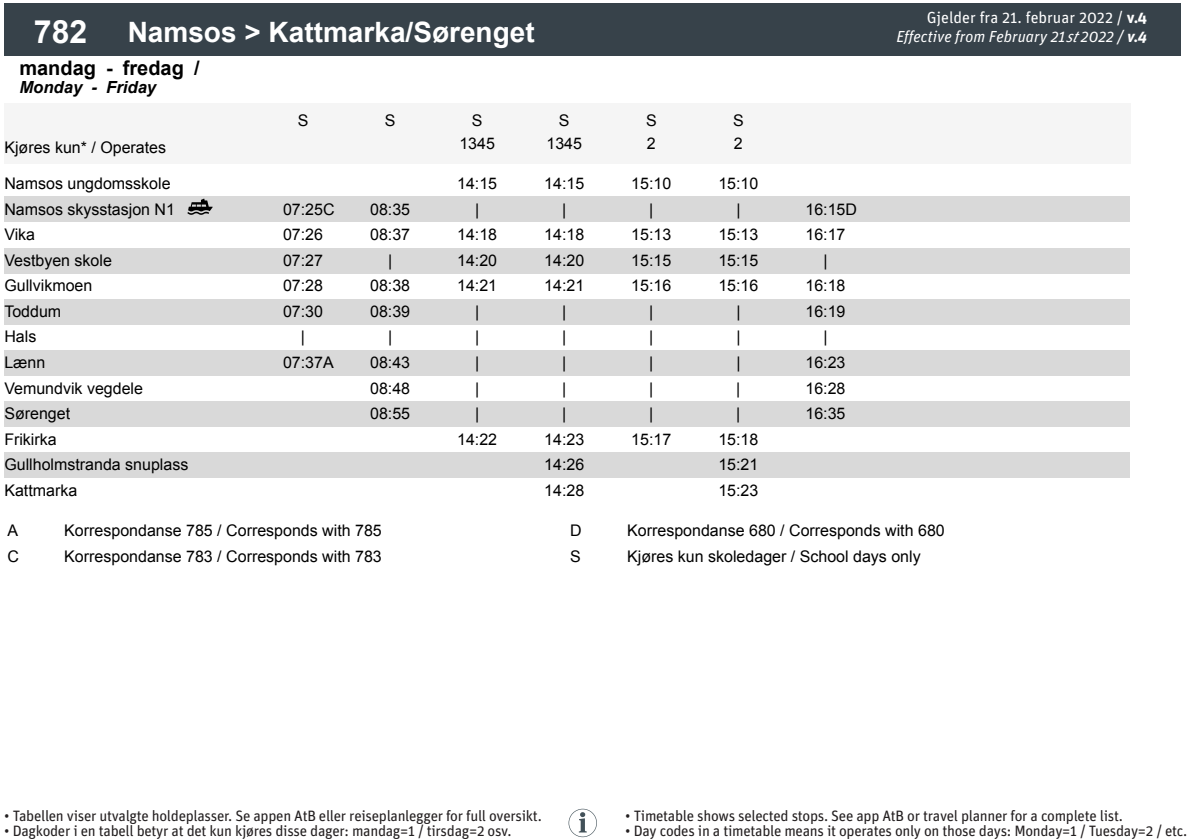
<style>
.page{position:relative;width:1191px;height:840px;background:#fff}
.page>*{position:absolute;margin:0;border:0;box-sizing:border-box;transform-origin:0 0}
.t1{font:700 32px "Arial";color:#fff}
.t2{font:700 28px "Arial";color:#fff}
.t3{font:700 20px "Arial";color:#000}
.t4{font:italic 700 16.6px "Arial";color:#000}
.t5{font:16px/22.6px "Arial";color:#000;text-align:center}
.t6{font:italic 16px/19.2px "Unit Pro";color:#fff;text-align:right}
.t7{font:15px "Unit Pro";letter-spacing:-.02em;color:#231f20}
.s1{font-style:normal}
.s2{font-weight:700;font-style:normal}
.s3{font-weight:700}
</style>
<div class="page">
<div style="left:4px;top:103px;width:255px;height:60px;background:#f5f5f5"></div>
<div style="left:259px;top:103px;width:87px;height:60px;background:#f5f5f5"></div>
<div style="left:346px;top:103px;width:88px;height:60px;background:#f5f5f5"></div>
<div style="left:434px;top:103px;width:87px;height:60px;background:#f5f5f5"></div>
<div style="left:521px;top:103px;width:87px;height:60px;background:#f5f5f5"></div>
<div style="left:608px;top:103px;width:87px;height:60px;background:#f5f5f5"></div>
<div style="left:695px;top:103px;width:87px;height:60px;background:#f5f5f5"></div>
<div style="left:782px;top:103px;width:87px;height:60px;background:#f5f5f5"></div>
<div style="left:869px;top:103px;width:87px;height:60px;background:#f5f5f5"></div>
<div style="left:956px;top:103px;width:87px;height:60px;background:#f5f5f5"></div>
<div style="left:1043px;top:103px;width:87px;height:60px;background:#f5f5f5"></div>
<div style="left:4px;top:3px;width:113px;height:52px;background:#37424a"></div>
<div style="left:117px;top:3px;width:1063px;height:52px;background:#37424a"></div>
<div style="left:4px;top:196px;width:1126px;height:26px;background:#d9d9d9"></div>
<div style="left:4px;top:248px;width:1126px;height:25px;background:#d9d9d9"></div>
<div style="left:4px;top:299px;width:1126px;height:25px;background:#d9d9d9"></div>
<div style="left:4px;top:350px;width:1126px;height:25px;background:#d9d9d9"></div>
<div style="left:4px;top:401px;width:1126px;height:25px;background:#d9d9d9"></div>
<div style="left:4px;top:452px;width:1126px;height:25px;background:#d9d9d9"></div>
<svg style="left:568px;top:808px;width:29px;height:28px"></svg>
<svg style="left:187px;top:198px;width:26px;height:17px"></svg>
<p class="t1" style="left:34px;top:10px;width:55px">782</p>
<p class="t2" style="left:128px;top:12px;width:408px">Namsos &gt; Kattmarka/Sørenget</p>
<p class="t3" style="left:19px;top:54px;width:182px">mandag - fredag /</p>
<p class="t4" style="left:19px;top:76px;width:138px">Monday - Friday</p>
<p class="t5" style="left:4px;top:136px;width:163px">Kjøres kun* / Operates</p>
<p class="t5" style="left:298px;top:109px;width:12px">S</p>
<p class="t5" style="left:385px;top:109px;width:12px">S</p>
<p class="t5" style="left:459px;top:109px;width:37px">S<br>1345</p>
<p class="t5" style="left:546px;top:109px;width:37px">S<br>1345</p>
<p class="t5" style="left:646px;top:109px;width:12px;text-align:left">S<br>2</p>
<p class="t5" style="left:733px;top:109px;width:12px;text-align:left">S<br>2</p>
<p class="t6" style="left:896px;top:7px;width:252px"><span class="s1">Gjelder fra 21. februar 2022 /</span> <span class="s2">v.4<br></span>Effective from February 21st2022 / <span class="s3">v.4</span></p>
<p class="t5" style="left:4px;top:172px;width:168px">Namsos ungdomsskole</p>
<p class="t5" style="left:457px;top:172px;width:42px">14:15</p>
<p class="t5" style="left:544px;top:172px;width:42px">14:15</p>
<p class="t5" style="left:631px;top:172px;width:42px">15:10</p>
<p class="t5" style="left:718px;top:172px;width:42px">15:10</p>
<p class="t5" style="left:4px;top:197px;width:172px">Namsos skysstasjon N1</p>
<p class="t5" style="left:283px;top:197px;width:53px">07:25C</p>
<p class="t5" style="left:370px;top:197px;width:42px">08:35</p>
<p class="t5" style="left:475px;top:197px;width:6px">|</p>
<p class="t5" style="left:562px;top:197px;width:6px">|</p>
<p class="t5" style="left:649px;top:197px;width:6px">|</p>
<p class="t5" style="left:736px;top:197px;width:6px">|</p>
<p class="t5" style="left:805px;top:197px;width:53px">16:15D</p>
<p class="t5" style="left:4px;top:223px;width:32px">Vika</p>
<p class="t5" style="left:283px;top:223px;width:42px">07:26</p>
<p class="t5" style="left:370px;top:223px;width:42px">08:37</p>
<p class="t5" style="left:457px;top:223px;width:42px">14:18</p>
<p class="t5" style="left:544px;top:223px;width:42px">14:18</p>
<p class="t5" style="left:631px;top:223px;width:42px">15:13</p>
<p class="t5" style="left:718px;top:223px;width:42px">15:13</p>
<p class="t5" style="left:805px;top:223px;width:42px">16:17</p>
<p class="t5" style="left:4px;top:249px;width:109px">Vestbyen skole</p>
<p class="t5" style="left:283px;top:249px;width:42px">07:27</p>
<p class="t5" style="left:388px;top:249px;width:6px">|</p>
<p class="t5" style="left:457px;top:249px;width:42px">14:20</p>
<p class="t5" style="left:544px;top:249px;width:42px">14:20</p>
<p class="t5" style="left:631px;top:249px;width:42px">15:15</p>
<p class="t5" style="left:718px;top:249px;width:42px">15:15</p>
<p class="t5" style="left:823px;top:249px;width:6px">|</p>
<p class="t5" style="left:4px;top:274px;width:89px">Gullvikmoen</p>
<p class="t5" style="left:283px;top:274px;width:42px">07:28</p>
<p class="t5" style="left:370px;top:274px;width:42px">08:38</p>
<p class="t5" style="left:457px;top:274px;width:42px">14:21</p>
<p class="t5" style="left:544px;top:274px;width:42px">14:21</p>
<p class="t5" style="left:631px;top:274px;width:42px">15:16</p>
<p class="t5" style="left:718px;top:274px;width:42px">15:16</p>
<p class="t5" style="left:805px;top:274px;width:42px">16:18</p>
<p class="t5" style="left:4px;top:300px;width:58px">Toddum</p>
<p class="t5" style="left:283px;top:300px;width:42px">07:30</p>
<p class="t5" style="left:370px;top:300px;width:42px">08:39</p>
<p class="t5" style="left:475px;top:300px;width:6px">|</p>
<p class="t5" style="left:562px;top:300px;width:6px">|</p>
<p class="t5" style="left:649px;top:300px;width:6px">|</p>
<p class="t5" style="left:736px;top:300px;width:6px">|</p>
<p class="t5" style="left:805px;top:300px;width:42px">16:19</p>
<p class="t5" style="left:4px;top:325px;width:33px">Hals</p>
<p class="t5" style="left:301px;top:325px;width:6px">|</p>
<p class="t5" style="left:388px;top:325px;width:6px">|</p>
<p class="t5" style="left:475px;top:325px;width:6px">|</p>
<p class="t5" style="left:562px;top:325px;width:6px">|</p>
<p class="t5" style="left:649px;top:325px;width:6px">|</p>
<p class="t5" style="left:736px;top:325px;width:6px">|</p>
<p class="t5" style="left:823px;top:325px;width:6px">|</p>
<p class="t5" style="left:4px;top:351px;width:42px">Lænn</p>
<p class="t5" style="left:283px;top:351px;width:52px">07:37A</p>
<p class="t5" style="left:370px;top:351px;width:42px">08:43</p>
<p class="t5" style="left:475px;top:351px;width:6px">|</p>
<p class="t5" style="left:562px;top:351px;width:6px">|</p>
<p class="t5" style="left:649px;top:351px;width:6px">|</p>
<p class="t5" style="left:736px;top:351px;width:6px">|</p>
<p class="t5" style="left:805px;top:351px;width:42px">16:23</p>
<p class="t5" style="left:4px;top:376px;width:140px">Vemundvik vegdele</p>
<p class="t5" style="left:370px;top:376px;width:42px">08:48</p>
<p class="t5" style="left:475px;top:376px;width:6px">|</p>
<p class="t5" style="left:562px;top:376px;width:6px">|</p>
<p class="t5" style="left:649px;top:376px;width:6px">|</p>
<p class="t5" style="left:736px;top:376px;width:6px">|</p>
<p class="t5" style="left:805px;top:376px;width:42px">16:28</p>
<p class="t5" style="left:4px;top:402px;width:67px">Sørenget</p>
<p class="t5" style="left:370px;top:402px;width:42px">08:55</p>
<p class="t5" style="left:475px;top:402px;width:6px">|</p>
<p class="t5" style="left:562px;top:402px;width:6px">|</p>
<p class="t5" style="left:649px;top:402px;width:6px">|</p>
<p class="t5" style="left:736px;top:402px;width:6px">|</p>
<p class="t5" style="left:805px;top:402px;width:42px">16:35</p>
<p class="t5" style="left:4px;top:427px;width:54px">Frikirka</p>
<p class="t5" style="left:457px;top:427px;width:42px">14:22</p>
<p class="t5" style="left:544px;top:427px;width:42px">14:23</p>
<p class="t5" style="left:631px;top:427px;width:42px">15:17</p>
<p class="t5" style="left:718px;top:427px;width:42px">15:18</p>
<p class="t5" style="left:4px;top:453px;width:186px">Gullholmstranda snuplass</p>
<p class="t5" style="left:544px;top:453px;width:42px">14:26</p>
<p class="t5" style="left:718px;top:453px;width:42px">15:21</p>
<p class="t5" style="left:4px;top:478px;width:74px">Kattmarka</p>
<p class="t5" style="left:544px;top:478px;width:42px">14:28</p>
<p class="t5" style="left:718px;top:478px;width:42px">15:23</p>
<p class="t5" style="left:7px;top:519px;width:12px">A</p>
<p class="t5" style="left:64px;top:519px;width:319px">Korrespondanse 785 / Corresponds with 785</p>
<p class="t5" style="left:7px;top:544px;width:13px">C</p>
<p class="t5" style="left:64px;top:544px;width:319px">Korrespondanse 783 / Corresponds with 783</p>
<p class="t5" style="left:570px;top:519px;width:13px">D</p>
<p class="t5" style="left:627px;top:519px;width:319px">Korrespondanse 680 / Corresponds with 680</p>
<p class="t5" style="left:570px;top:544px;width:12px">S</p>
<p class="t5" style="left:627px;top:544px;width:295px">Kjøres kun skoledager / School days only</p>
<p class="t7" style="left:4px;top:804px;width:539px">• Tabellen viser utvalgte holdeplasser. Se appen AtB eller reiseplanlegger for full oversikt.</p>
<p class="t7" style="left:4px;top:819px;width:509px">• Dagkoder i en tabell betyr at det kun kjøres disse dager: mandag=1 / tirsdag=2 osv.</p>
<p class="t7" style="left:625px;top:804px;width:499px">• Timetable shows selected stops. See app AtB or travel planner for a complete list.</p>
<p class="t7" style="left:625px;top:819px;width:563px">• Day codes in a timetable means it operates only on those days: Monday=1 / Tuesday=2 / etc.</p>
</div>
